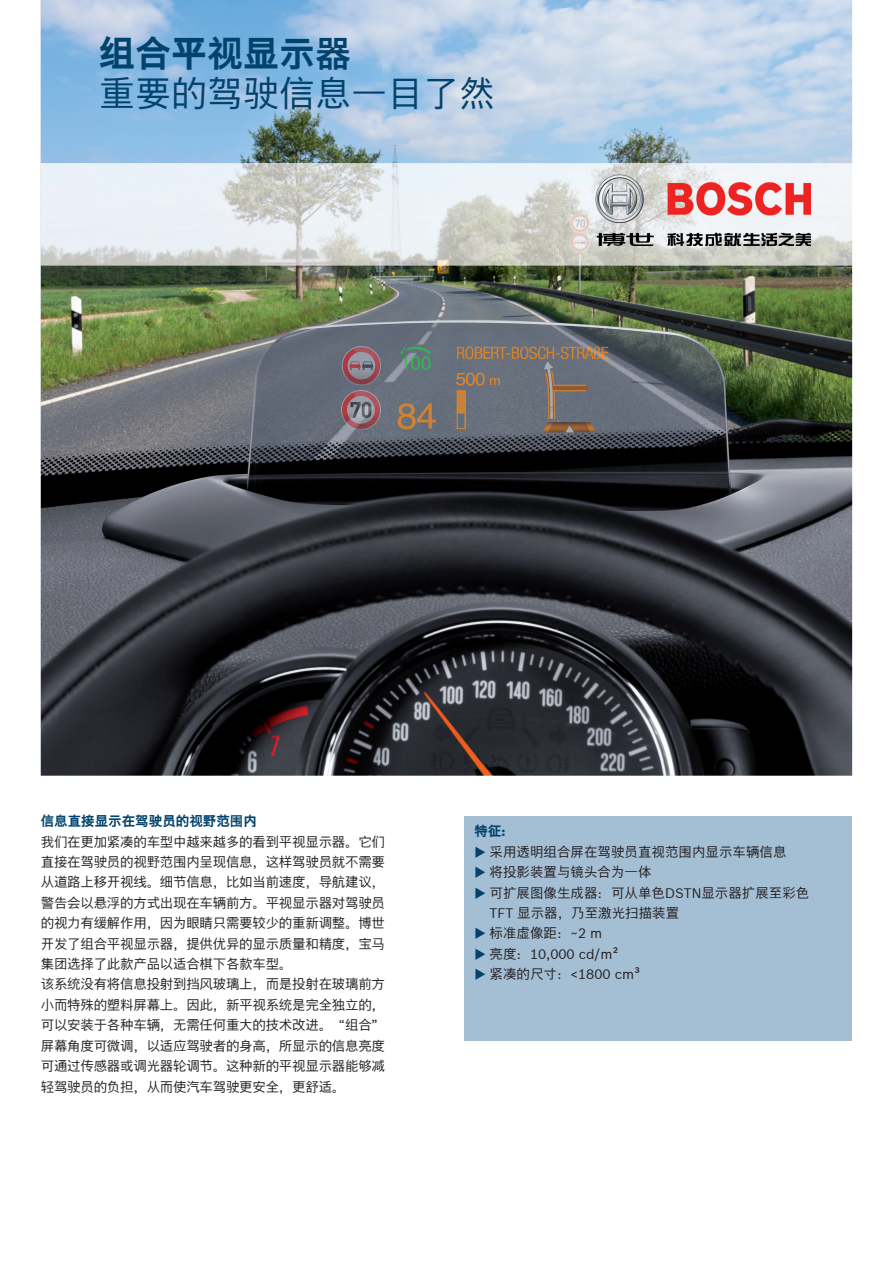
<style>
.page{position:relative;width:893px;height:1263px;background:#fff}
.page>*{position:absolute;margin:0;border:0;box-sizing:border-box;transform-origin:0 0}
.t1{font:36px "Bosch Sans CHS";color:#02436d}
.t2{font:700 36px "Bosch Sans CHS";color:#02436d}
.t3{font:13.5px/20.4px "Bosch Sans CHS";letter-spacing:-.02em;color:#231f20}
.t4{font:13.5px/20.4px "Bosch Sans CHS";color:#231f20}
.t5{font:700 13.5px "Bosch Sans CHS";color:#02436d}
.s1{color:#02436d}
</style>
<div class="page">
<img style="left:41px;top:0;width:811px;height:776px">
<img style="left:41px;top:163px;width:811px;height:102px">
<div style="left:464px;top:816px;width:388px;height:225px;background:#a4bed4"></div>
<img style="left:595px;top:175px;width:216px;height:71px">
<h1 class="t2" style="left:99px;top:26px;width:254px">组合平视显示器</h1>
<h1 class="t1" style="left:99px;top:68px;width:398px">重要的驾驶信息一目了然</h1>
<p class="t5" style="left:41px;top:811px;width:217px">信息直接显示在驾驶员的视野范围内</p>
<p class="t3" style="left:41px;top:831px;width:346px">我们在更加紧凑的车型中越来越多的看到平视显示器。它们直接在驾驶员的视野范围内呈现信息，这样驾驶员就不需要从道路上移开视线。细节信息，比如当前速度，导航建议，警告会以悬浮的方式出现在车辆前方。平视显示器对驾驶员的视力有缓解作用，因为眼睛只需要较少的重新调整。博世开发了组合平视显示器，提供优异的显示质量和精度，宝马集团选择了此款产品以适合棋下各款车型。<br>该系统没有将信息投射到挡风玻璃上，而是投射在玻璃前方小而特殊的塑料屏幕上。因此，新平视系统是完全独立的，可以安装于各种车辆，无需任何重大的技术改进。“组合”屏幕角度可微调，以适应驾驶者的身高，所显示的信息亮度可通过传感器或调光器轮调节。这种新的平视显示器能够减轻驾驶员的负担，从而使汽车驾驶更安全，更舒适。</p>
<p class="t5" style="left:475px;top:821px;width:33px">特征:</p>
<p class="t4" style="left:475px;top:841px;width:313px"><span class="s1">◆</span> 采用透明组合屏在驾驶员直视范围内显示车辆信息</p>
<p class="t4" style="left:475px;top:861px;width:178px"><span class="s1">◆</span> 将投影装置与镜头合为一体</p>
<p class="t4" style="left:490px;top:882px;width:321px;text-indent:-15px"><span class="s1">◆</span> 可扩展图像生成器：可从单色DSTN显示器扩展至彩色<br>TFT 显示器，乃至激光扫描装置</p>
<p class="t3" style="left:475px;top:923px;width:129px"><span class="s1">◆</span> 标准虚像距：~2 m</p>
<p class="t4" style="left:475px;top:943px;width:146px"><span class="s1">◆</span> 亮度：10,000 cd/m²</p>
<p class="t4" style="left:475px;top:964px;width:167px"><span class="s1">◆</span> 紧凑的尺寸：&lt;1800 cm³</p>
</div>
